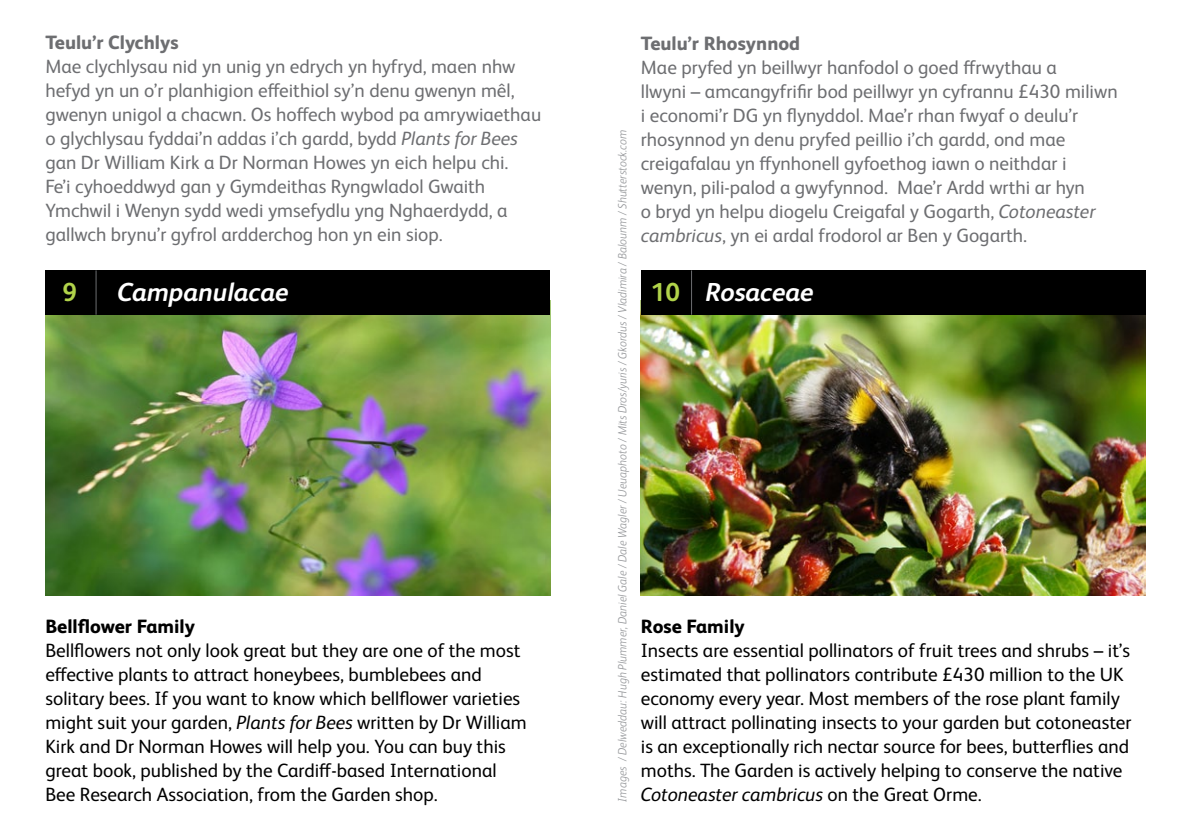
<style>
.page{position:relative;width:1191px;height:840px;background:#fff}
.page>*{position:absolute;margin:0;border:0;box-sizing:border-box;transform-origin:0 0}
.t1{font:italic 700 26px "FS Albert Pro";color:#fff}
.t2{font:700 26px "FS Albert Pro";color:#b1d34a}
.t3{font:19.2px/24px "FS Albert Pro";color:#6d6e71}
.t4{font:19.2px/24px "FS Albert Pro";color:#000}
.t5{font:800 19.2px "FS Albert Pro";color:#6d6e71}
.t6{font:800 19.2px "FS Albert Pro";letter-spacing:-.01em;color:#000}
.t7{font:italic 300 12px "FS Albert Pro";color:#939598;scale:.95 1}
.s1{font-style:italic}
.s2{font-style:normal;color:#b1d34a}
</style>
<div class="page">
<img style="left:45px;top:314px;width:505px;height:281px">
<div style="left:45px;top:270px;width:505px;height:44px;background:#000"></div>
<hr style="left:96px;top:270px;width:1px;height:44px;background:#6d6e71">
<img style="left:641px;top:314px;width:504px;height:281px">
<div style="left:641px;top:270px;width:504px;height:44px;background:#000"></div>
<hr style="left:691px;top:270px;width:1px;height:44px;background:#6d6e71">
<p class="t5" style="left:45px;top:27px;width:135px">Teulu’r Clychlys</p>
<p class="t3" style="left:45px;top:53px;width:497px">Mae clychlysau nid yn unig yn edrych yn hyfryd, maen nhw hefyd yn un o’r planhigion effeithiol sy’n denu gwenyn mêl, gwenyn unigol a chacwn. Os hoffech wybod pa amrywiaethau o glychlysau fyddai’n addas i’ch gardd, bydd <span class="s1">Plants for Bees </span>gan Dr William Kirk a Dr Norman Howes yn eich helpu chi.<br>Fe’i cyhoeddwyd gan y Gymdeithas Ryngwladol Gwaith Ymchwil i Wenyn sydd wedi ymsefydlu yng Nghaerdydd, a gallwch brynu’r gyfrol ardderchog hon yn ein siop.</p>
<p class="t5" style="left:641px;top:28px;width:161px">Teulu’r Rhosynnod</p>
<p class="t3" style="left:641px;top:54px;width:478px">Mae pryfed yn beillwyr hanfodol o goed ffrwythau a<br>llwyni – amcangyfrifir bod peillwyr yn cyfrannu £430 miliwn i economi’r DG yn flynyddol. Mae’r rhan fwyaf o deulu’r rhosynnod yn denu pryfed peillio i’ch gardd, ond mae creigafalau yn ffynhonell gyfoethog iawn o neithdar i wenyn, pili-palod a gwyfynnod. Mae’r Ardd wrthi ar hyn<br>o bryd yn helpu diogelu Creigafal y Gogarth, <span class="s1">Cotoneaster cambricus</span>, yn ei ardal frodorol ar Ben y Gogarth.</p>
<p class="t7" style="left:614px;top:801px;width:708px;rotate:-90deg">Images / Delweddau: Hugh Plummer, Daniel Gale / Dale Wagler / Ueuaphoto / Mits Dros/yuris / Gkordus / Vladimira / Balounm / Shutterstock.com</p>
<h1 class="t2" style="left:62px;top:273px;width:16px">9</h1>
<h1 class="t1" style="left:117px;top:273px;width:173px">Campanulacae</h1>
<h1 class="t1" style="left:651px;top:273px;width:164px"><span class="s2">10</span> Rosaceae</h1>
<p class="t6" style="left:45px;top:611px;width:151px">Bellflower Family</p>
<p class="t4" style="left:45px;top:636px;width:483px">Bellflowers not only look great but they are one of the most effective plants to attract honeybees, bumblebees and solitary bees. If you want to know which bellflower varieties might suit your garden, <span class="s1">Plants for Bees</span> written by Dr William Kirk and Dr Norman Howes will help you. You can buy this great book, published by the Cardiff-based International Bee Research Association, from the Garden shop.</p>
<p class="t6" style="left:641px;top:611px;width:105px">Rose Family</p>
<p class="t4" style="left:641px;top:636px;width:492px">Insects are essential pollinators of fruit trees and shrubs – it’s estimated that pollinators contribute £430 million to the UK economy every year. Most members of the rose plant family will attract pollinating insects to your garden but cotoneaster is an exceptionally rich nectar source for bees, butterflies and moths. The Garden is actively helping to conserve the native <span class="s1">Cotoneaster cambricus</span> on the Great Orme.</p>
</div>
